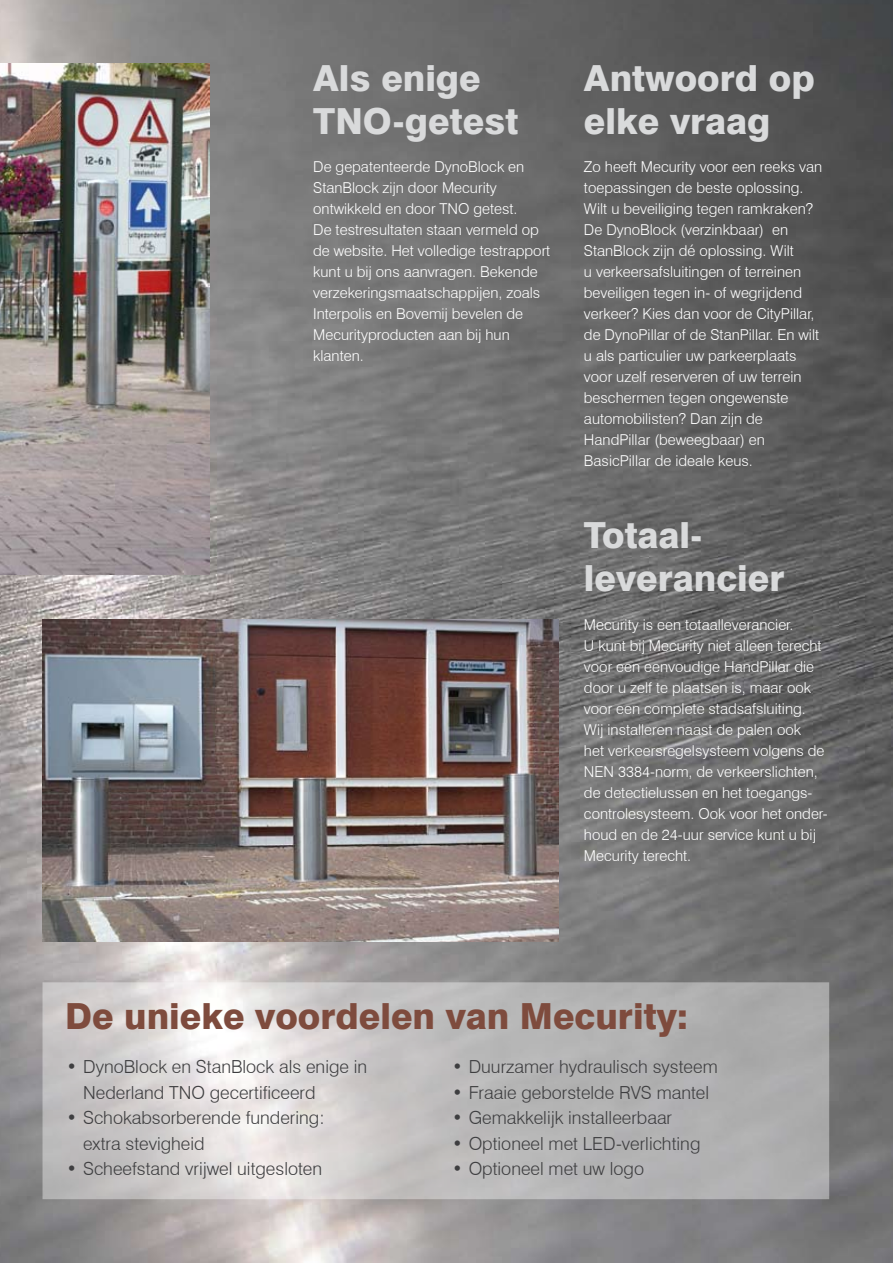
<style>
.page{position:relative;width:893px;height:1263px;background:#fff}
.page>*{position:absolute;margin:0;border:0;box-sizing:border-box;transform-origin:0 0}
.t1{font:800 36px/43.2px "Swiss 721 BT";color:#d9dadb}
.t2{font:800 36px "Swiss 721 BT";color:#7e4b3d}
.t3{font:300 18px/25.5px "Swiss 721 BT";color:#3e3e40}
.t4{font:300 15px/21px "Swiss 721 BT";color:#fff}
</style>
<div class="page">
<img style="left:0;top:0;width:893px;height:1263px">
<svg style="left:46px;top:985px;width:780px;height:211px;background:#c4c2c2"></svg>
<div style="left:43px;top:982px;width:786px;height:217px;border:2px solid #fff"></div>
<img style="left:0;top:64px;width:210px;height:511px">
<img style="left:43px;top:619px;width:515px;height:322px">
<h1 class="t1" style="left:313px;top:56px;width:207px">Als enige<br>TNO-getest</h1>
<p class="t4" style="left:313px;top:156px;width:239px">De gepatenteerde DynoBlock en<br>StanBlock zijn door Mecurity ont-wikkeld en door TNO getest.<br>De testresultaten staan vermeld op de website. Het volledige testrapport kunt u bij ons aanvragen. Bekende verzekeringsmaatschappijen, zoals<br>Interpolis en Bovemij bevelen de<br>Mecurityproducten aan bij hun klanten.</p>
<h1 class="t1" style="left:584px;top:56px;width:232px">Antwoord op elke vraag</h1>
<p class="t4" style="left:584px;top:156px;width:240px">Zo heeft Mecurity voor een reeks van toepassingen de beste oplossing.<br>Wilt u beveiliging tegen ramkraken?<br>De DynoBlock (verzinkbaar) en StanBlock zijn dé oplossing. Wilt<br>u verkeersafsluitingen of terreinen beveiligen tegen in- of wegrijdend verkeer? Kies dan voor de City-Pillar, de DynoPillar of de StanPillar. En wilt u als particulier uw parkeerplaats voor uzelf reserveren of uw terrein beschermen tegen ongewenste automobilisten? Dan zijn de<br>Hand- Pillar (beweegbaar) en BasicPillar de ideale keus.</p>
<h1 class="t1" style="left:584px;top:514px;width:202px">Totaal&shy;leverancier</h1>
<p class="t4" style="left:584px;top:614px;width:245px">Mecurity is een totaalleverancier.<br>U kunt bij Mecurity niet alleen terecht voor een eenvoudige HandPillar die door u zelf te plaatsen is, maar ook voor een complete stadsafsluiting.<br>Wij installeren naast de palen ook<br>het verkeersregelsysteem volgens de NEN 3384-norm, de verkeerslichten, de detectielussen en het toegangs&shy;controlesysteem. Ook voor het onder&shy;houd en de 24-uur service kunt u bij Mecurity terecht.</p>
<h1 class="t2" style="left:65px;top:994px;width:625px">De unieke voordelen van Mecurity:</h1>
<p class="t3" style="left:83px;top:1054px;width:286px;text-indent:-16px">• DynoBlock en StanBlock als enige in<br>Nederland TNO gecertificeerd</p>
<p class="t3" style="left:83px;top:1105px;width:243px;text-indent:-17px">• Schokabsorberende fundering: extra stevigheid</p>
<p class="t3" style="left:67px;top:1156px;width:257px">• Scheefstand vrijwel uitgesloten</p>
<p class="t3" style="left:452px;top:1054px;width:267px">• Duurzamer hydraulisch systeem</p>
<p class="t3" style="left:452px;top:1079px;width:258px">• Fraaie geborstelde RVS mantel</p>
<p class="t3" style="left:452px;top:1105px;width:221px">• Gemakkelijk installeerbaar</p>
<p class="t3" style="left:452px;top:1130px;width:250px">• Optioneel met LED-verlichting</p>
<p class="t3" style="left:452px;top:1156px;width:193px">• Optioneel met uw logo</p>
</div>
